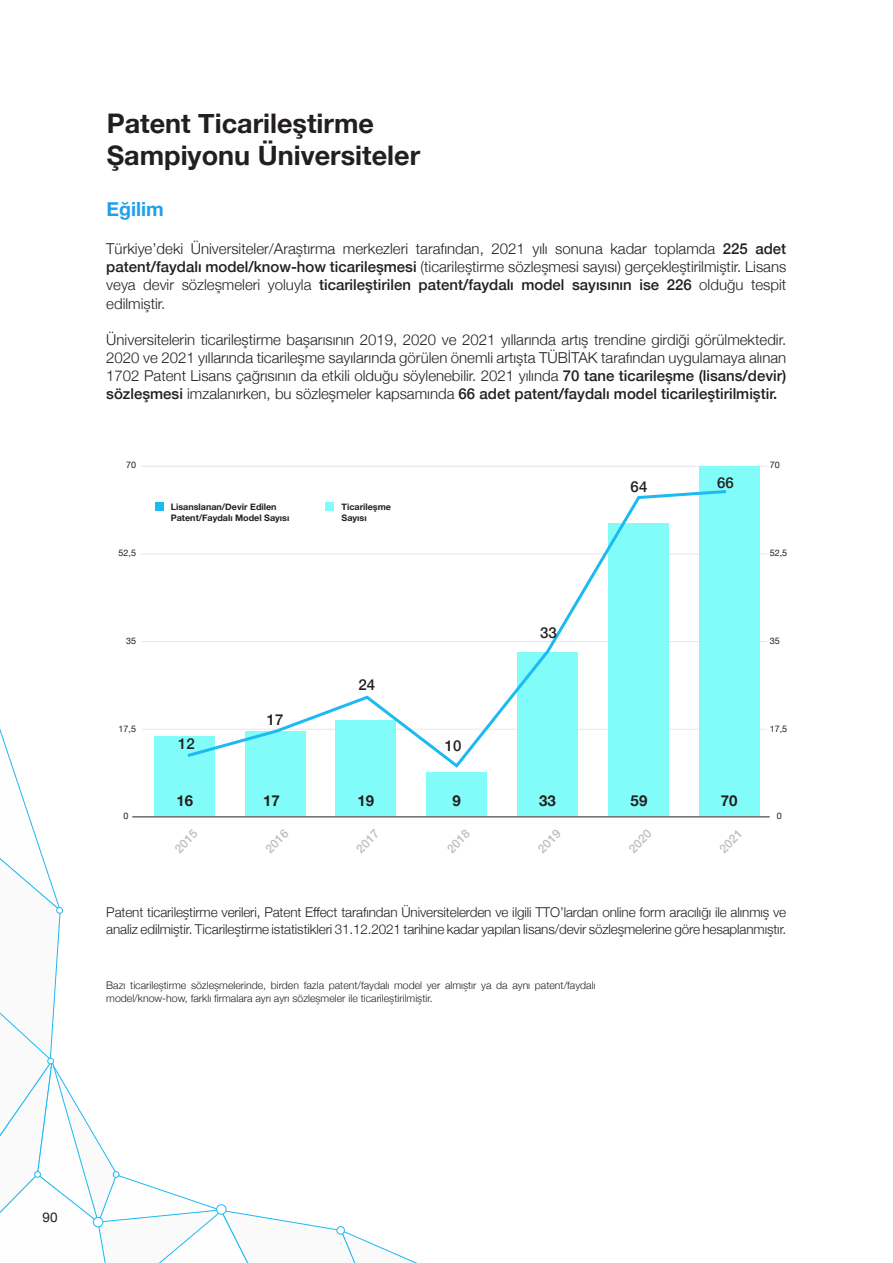
<style>
.page{position:relative;width:893px;height:1263px;background:#fff}
.page>*{position:absolute;margin:0;border:0;box-sizing:border-box;transform-origin:0 0}
.t1{font:700 27px "Helvetica Neue";color:#231f20}
.t2{font:700 19.5px "Helvetica Neue";color:#1fa0ee}
.t3{font:300 15px/18px "Helvetica Neue";color:#231f20;text-align:justify}
.t4{font:500 15px "Helvetica Neue";color:#231f20}
.t5{font:700 15px "Helvetica Neue";color:#231f20}
.t6{font:300 13.5px/16.2px "Helvetica Neue";letter-spacing:-.01em;color:#231f20}
.t7{font:13.5px "Helvetica Neue";color:#231f20}
.t8{font:500 12px "Helvetica Neue";color:#bcbdc0}
.t9{font:300 10.5px/12.6px "Helvetica Neue";color:#231f20}
.t10{font:700 9px "Helvetica Neue";color:#231f20}
.t11{font:9px "Helvetica Neue";color:#231f20}
.s1{font-weight:500}
</style>
<div class="page">
<hr style="left:141px;top:466px;width:626px;height:1px;background:#e6e7e9">
<hr style="left:140px;top:553px;width:627px;height:1px;background:#e6e7e9">
<hr style="left:141px;top:641px;width:626px;height:1px;background:#e6e7e9">
<hr style="left:143px;top:729px;width:624px;height:1px;background:#e6e7e9">
<hr style="left:132px;top:816px;width:638px;height:1px;background:#231f20">
<div style="left:155px;top:502px;width:8px;height:9px;background:#1cbaf2"></div>
<div style="left:426px;top:772px;width:61px;height:44px;background:#82fcf8"></div>
<div style="left:517px;top:653px;width:61px;height:163px;background:#82fcf8"></div>
<div style="left:608px;top:523px;width:61px;height:293px;background:#82fcf8"></div>
<div style="left:699px;top:467px;width:61px;height:349px;background:#82fcf8"></div>
<svg style="left:184px;top:490px;width:543px;height:269px"></svg>
<svg style="left:0;top:666px;width:464px;height:597px"></svg>
<div style="left:113px;top:1171px;width:6px;height:7px;border:1px solid #1cbaf2;border-radius:50%"></div>
<div style="left:93px;top:1217px;width:10px;height:10px;background:#fff;border-radius:50%"></div>
<div style="left:93px;top:1217px;width:10px;height:10px;border:1px solid #1cbaf2;border-radius:50%"></div>
<div style="left:217px;top:1205px;width:9px;height:9px;background:#fff;border-radius:50%"></div>
<div style="left:216px;top:1204px;width:10px;height:10px;border:1px solid #1cbaf2;border-radius:50%"></div>
<div style="left:337px;top:1226px;width:7px;height:8px;background:#fff;border-radius:50%"></div>
<div style="left:336px;top:1226px;width:9px;height:8px;border:1px solid #1cbaf2;border-radius:50%"></div>
<p class="t1" style="left:107px;top:102px;width:269px">Patent Ticarileştirme</p>
<p class="t1" style="left:107px;top:134px;width:315px">Şampiyonu Üniversiteler</p>
<p class="t2" style="left:106px;top:194px;width:59px">Eğilim</p>
<p class="t3" style="left:106px;top:239px;width:681px">Türkiye’deki Üniversiteler/Araştırma merkezleri tarafından, 2021 yılı sonuna kadar toplamda <span class="s1">225 adet patent/faydalı model/know-how ticarileşmesi</span> (ticarileştirme sözleşmesi sayısı) gerçekleştirilmiştir. Lisans veya devir sözleşmeleri yoluyla <span class="s1">ticarileştirilen patent/faydalı model sayısının ise 226</span> olduğu tespit edilmiştir.</p>
<p class="t3" style="left:106px;top:329px;width:681px">Üniversitelerin ticarileştirme başarısının 2019, 2020 ve 2021 yıllarında artış trendine girdiği görülmektedir.<br>2020 ve 2021 yıllarında ticarileşme sayılarında görülen önemli artışta TÜBİTAK tarafından uygulamaya alınan 1702 Patent Lisans çağrısının da etkili olduğu söylenebilir. 2021 yılında <span class="s1">70 tane ticarileşme (lisans/devir) sözleşmesi</span> imzalanırken, bu sözleşmeler kapsamında <span class="s1">66 adet patent/faydalı model ticarileştirilmiştir.</span></p>
<p class="t11" style="left:126px;top:459px;width:12px">70</p>
<p class="t11" style="left:770px;top:459px;width:12px">70</p>
<p class="t10" style="left:171px;top:500px;width:107px">Lisanslanan/Devir Edilen</p>
<p class="t10" style="left:171px;top:511px;width:120px">Patent/Faydalı Model Sayısı</p>
<p class="t10" style="left:341px;top:500px;width:51px">Ticarileşme</p>
<p class="t10" style="left:341px;top:511px;width:27px">Sayısı</p>
<p class="t4" style="left:631px;top:475px;width:18px">64</p>
<p class="t4" style="left:717px;top:470px;width:18px">66</p>
<p class="t11" style="left:119px;top:546px;width:19px">52,5</p>
<p class="t11" style="left:770px;top:546px;width:19px">52,5</p>
<p class="t4" style="left:540px;top:621px;width:18px">33</p>
<p class="t11" style="left:126px;top:634px;width:12px">35</p>
<p class="t11" style="left:770px;top:634px;width:12px">35</p>
<p class="t4" style="left:358px;top:673px;width:18px">24</p>
<p class="t4" style="left:267px;top:707px;width:18px">17</p>
<p class="t11" style="left:119px;top:722px;width:19px">17,5</p>
<p class="t11" style="left:770px;top:722px;width:19px">17,5</p>
<p class="t4" style="left:178px;top:732px;width:18px">12</p>
<p class="t4" style="left:445px;top:733px;width:18px">10</p>
<p class="t5" style="left:177px;top:788px;width:18px">16</p>
<p class="t5" style="left:263px;top:788px;width:18px">17</p>
<p class="t5" style="left:358px;top:788px;width:18px">19</p>
<p class="t5" style="left:452px;top:788px;width:10px">9</p>
<p class="t5" style="left:539px;top:788px;width:18px">33</p>
<p class="t5" style="left:631px;top:788px;width:18px">59</p>
<p class="t5" style="left:721px;top:788px;width:18px">70</p>
<p class="t11" style="left:123px;top:809px;width:7px">0</p>
<p class="t11" style="left:777px;top:809px;width:7px">0</p>
<p class="t8" style="left:170px;top:844px;width:28px;rotate:-45deg">2015</p>
<p class="t8" style="left:261px;top:844px;width:28px;rotate:-45deg">2016</p>
<p class="t8" style="left:351px;top:844px;width:28px;rotate:-45deg">2017</p>
<p class="t8" style="left:442px;top:844px;width:28px;rotate:-45deg">2018</p>
<p class="t8" style="left:533px;top:844px;width:28px;rotate:-45deg">2019</p>
<p class="t8" style="left:624px;top:844px;width:28px;rotate:-45deg">2020</p>
<p class="t8" style="left:715px;top:844px;width:28px;rotate:-45deg">2021</p>
<p class="t6" style="left:106px;top:903px;width:681px">Patent ticarileştirme verileri, Patent Effect tarafından Üniversitelerden ve ilgili TTO’lardan online form aracılığı ile alınmış ve analiz edilmiştir. Ticarileştirme istatistikleri 31.12.2021 tarihine kadar yapılan lisans/devir sözleşmelerine göre hesaplanmıştır.</p>
<p class="t9" style="left:106px;top:978px;width:491px">Bazı ticarileştirme sözleşmelerinde, birden fazla patent/faydalı model yer almıştır ya da aynı patent/faydalı model/know-how, farklı firmalara ayrı ayrı sözleşmeler ile ticarileştirilmiştir.</p>
<p class="t7" style="left:43px;top:1207px;width:17px">90</p>
</div>
